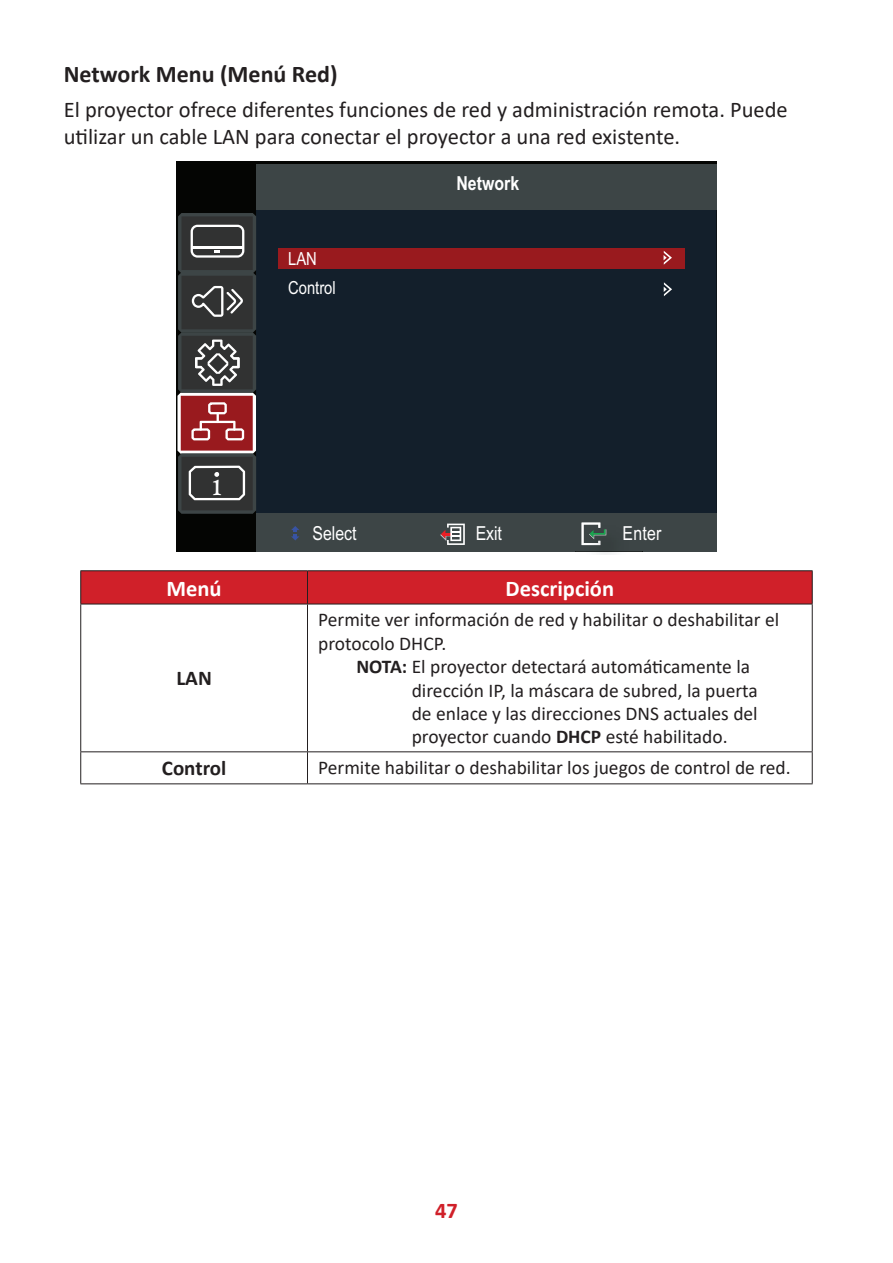
<style>
.page{position:relative;width:893px;height:1263px;background:#fff}
.page>*{position:absolute;margin:0;border:0;box-sizing:border-box;transform-origin:0 0}
.t1{font:32.1px "Calisto";color:#fff}
.t2{font:700 24px "Calibri";color:#231f20}
.t3{font:22.5px/27px "Calibri";color:#231f20}
.t4{font:700 22.5px "Calibri";color:#fff}
.t5{font:700 22.5px "Calibri";color:#d02029}
.t6{font:700 21px "Calibri";color:#231f20}
.t7{font:19.5px/23.4px "Calibri";color:#231f20}
.t8{font:19.35px "Arial Narrow";color:#fff}
.t9{font:700 19.35px "Arial Narrow";color:#fff}
.t10{font:18px/29.1px "Arial Narrow";letter-spacing:-.005em;color:#fff}
.s1{font-weight:700}
</style>
<div class="page">
<div style="left:176px;top:161px;width:541px;height:391px;background:#040503"></div>
<div style="left:256px;top:164px;width:461px;height:387px;background:#131f2b"></div>
<div style="left:256px;top:164px;width:460px;height:46px;background:#3d4546"></div>
<div style="left:256px;top:513px;width:460px;height:38px;background:#3d4546"></div>
<img style="left:575px;top:529px;width:67px;height:25px">
<svg style="left:581px;top:522px;width:25px;height:23px"></svg>
<div style="left:278px;top:248px;width:407px;height:21px;background:#991a1e"></div>
<svg style="left:664px;top:251px;width:8px;height:14px"></svg>
<svg style="left:664px;top:282px;width:8px;height:14px"></svg>
<svg style="left:177px;top:213px;width:79px;height:301px;background:#5c4b4c"></svg>
<svg style="left:291px;top:526px;width:8px;height:14px"></svg>
<svg style="left:440px;top:524px;width:25px;height:21px"></svg>
<div style="left:81px;top:571px;width:731px;height:33px;background:#d02029"></div>
<hr style="left:80px;top:570px;width:227px;height:1px;background:#231f20">
<hr style="left:80px;top:571px;width:1px;height:33px;background:#231f20">
<hr style="left:307px;top:570px;width:506px;height:1px;background:#231f20">
<hr style="left:307px;top:571px;width:1px;height:33px;background:#231f20">
<hr style="left:812px;top:571px;width:1px;height:33px;background:#231f20">
<hr style="left:80px;top:604px;width:227px;height:1px;background:#231f20">
<hr style="left:80px;top:604px;width:1px;height:147px;background:#231f20">
<hr style="left:307px;top:604px;width:506px;height:1px;background:#231f20">
<hr style="left:307px;top:604px;width:1px;height:147px;background:#231f20">
<hr style="left:812px;top:604px;width:1px;height:147px;background:#231f20">
<hr style="left:80px;top:751px;width:227px;height:1px;background:#231f20">
<hr style="left:80px;top:752px;width:1px;height:31px;background:#231f20">
<hr style="left:307px;top:751px;width:506px;height:1px;background:#231f20">
<hr style="left:307px;top:752px;width:1px;height:31px;background:#231f20">
<hr style="left:812px;top:752px;width:1px;height:31px;background:#231f20">
<hr style="left:80px;top:783px;width:227px;height:1px;background:#231f20">
<hr style="left:307px;top:783px;width:506px;height:1px;background:#231f20">
<p class="t2" style="left:64px;top:57px;width:275px">Network Menu (Menú Red)</p>
<p class="t3" style="left:64px;top:96px;width:725px">El proyector ofrece diferentes funciones de red y administración remota. Puede utilizar un cable LAN para conectar el proyector a una red existente.</p>
<p class="t10" style="left:288px;top:244px;width:49px">LAN<br>Control</p>
<p class="t9" style="left:456px;top:168px;width:64px">Network</p>
<h1 class="t1" style="left:212px;top:466px;width:11px">i</h1>
<p class="t8" style="left:312px;top:519px;width:46px">Select</p>
<p class="t8" style="left:476px;top:519px;width:28px">Exit</p>
<p class="t8" style="left:623px;top:519px;width:40px">Enter</p>
<p class="t4" style="left:167px;top:572px;width:57px">Menú</p>
<p class="t4" style="left:506px;top:572px;width:110px">Descripción</p>
<p class="t6" style="left:176px;top:664px;width:37px">LAN</p>
<p class="t7" style="left:318px;top:608px;width:463px">Permite ver información de red y habilitar o deshabilitar el protocolo DHCP.</p>
<p class="t7" style="left:412px;top:654px;width:348px;text-indent:-55px"><span class="s1">NOTA:</span> El proyector detectará automáticamente la dirección IP, la máscara de subred, la puerta de enlace y las direcciones DNS actuales del proyector cuando <span class="s1">DHCP</span> esté habilitado.</p>
<p class="t6" style="left:162px;top:753px;width:66px">Control</p>
<p class="t7" style="left:318px;top:755px;width:474px">Permite habilitar o deshabilitar los juegos de control de red.</p>
<p class="t5" style="left:435px;top:1194px;width:24px">47</p>
</div>
